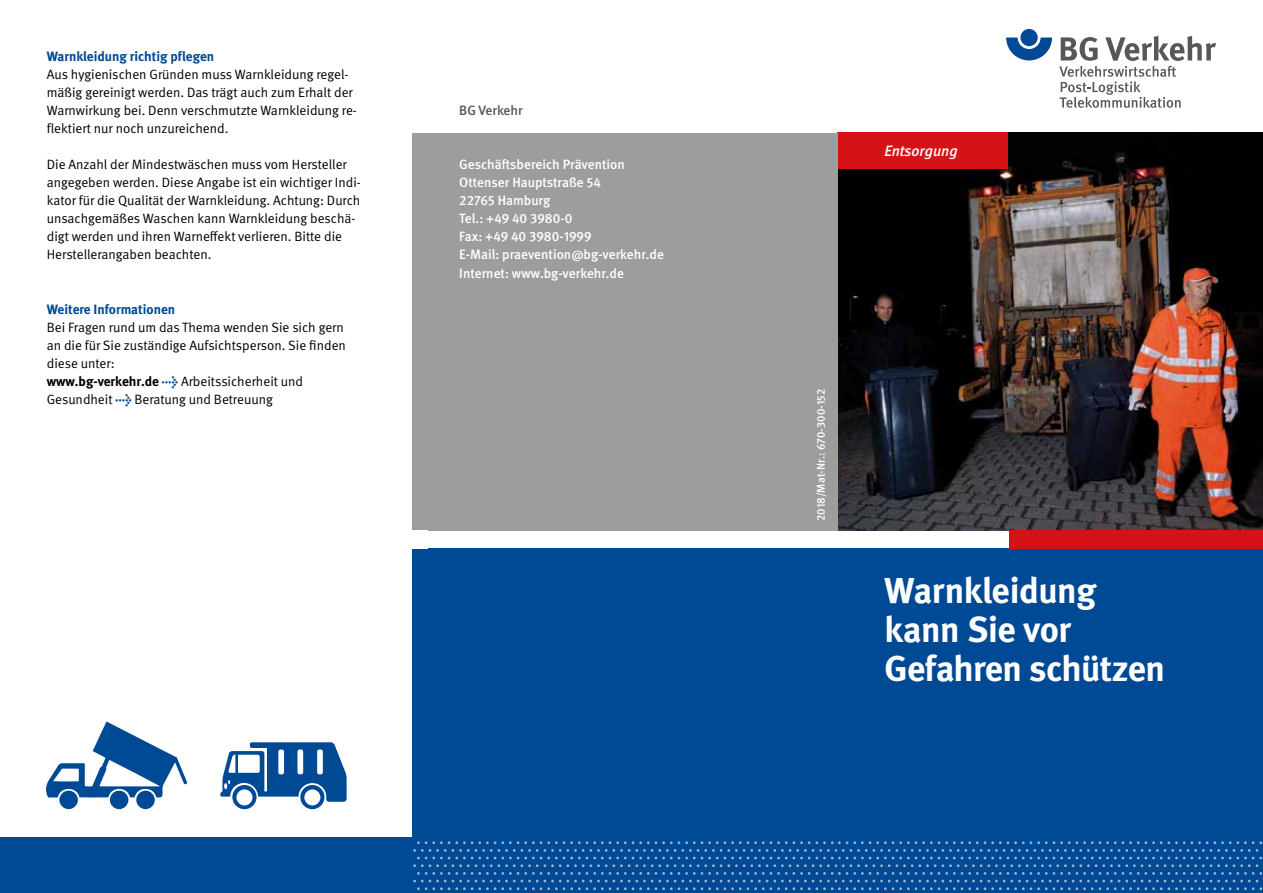
<style>
.page{position:relative;width:1263px;height:893px;background:#fff}
.page>*{position:absolute;margin:0;border:0;box-sizing:border-box;transform-origin:0 0}
.t1{font:700 36px/39px "DGUV Meta";letter-spacing:-.015em;color:#fff}
.t2{font:italic 500 15px "DGUV Meta";color:#fff}
.t3{font:13.5px/18.1px "DGUV Meta";color:#000}
.t4{font:500 13.5px/18.1px "DGUV Meta";color:#fff}
.t5{font:700 13.5px "DGUV Meta";color:#004994}
.t6{font:500 13.5px "DGUV Meta";color:#575756}
.t7{font:500 11.25px "DGUV Meta";letter-spacing:.01em;color:#fff}
.s1{font-weight:700}
.s2{font-weight:700;color:#004994}
</style>
<div class="page">
<div style="left:0;top:837px;width:412px;height:56px;background:#004994"></div>
<img style="left:838px;top:133px;width:425px;height:397px">
<div style="left:838px;top:133px;width:170px;height:36px;background:#d51317"></div>
<div style="left:412px;top:549px;width:426px;height:344px;background:#004994"></div>
<div style="left:838px;top:549px;width:425px;height:344px;background:#004994"></div>
<svg style="left:413px;top:841px;width:849px;height:49px"></svg>
<div style="left:412px;top:133px;width:426px;height:397px;background:#9d9d9c"></div>
<svg style="left:220px;top:742px;width:127px;height:67px"></svg>
<svg style="left:46px;top:722px;width:141px;height:75px"></svg>
<div style="left:59px;top:791px;width:19px;height:18px;background:#004994;border-radius:50%"></div>
<div style="left:110px;top:791px;width:18px;height:18px;background:#004994;border-radius:50%"></div>
<div style="left:136px;top:791px;width:19px;height:18px;background:#004994;border-radius:50%"></div>
<svg style="left:1006px;top:38px;width:46px;height:22px"></svg>
<div style="left:1020px;top:29px;width:18px;height:17px;background:#004994;border-radius:50%"></div>
<svg style="left:1059px;top:36px;width:157px;height:72px"></svg>
<div style="left:1009px;top:530px;width:254px;height:19px;background:#d51317"></div>
<p class="t5" style="left:47px;top:48px;width:169px">Warnkleidung richtig pflegen</p>
<p class="t3" style="left:47px;top:65px;width:312px">Aus hygienischen Gründen muss Warnkleidung regel&shy;mäßig gereinigt werden. Das trägt auch zum Erhalt der Warnwirkung bei. Denn verschmutzte Warnkleidung re&shy;flektiert nur noch unzureichend.</p>
<p class="t3" style="left:47px;top:156px;width:315px">Die Anzahl der Mindestwäschen muss vom Hersteller angegeben werden. Diese Angabe ist ein wichtiger Indi&shy;kator für die Qualität der Warnkleidung. Achtung: Durch unsachgemäßes Waschen kann Warnkleidung beschä&shy;digt werden und ihren Warneffekt verlieren. Bitte die Herstellerangaben beachten.</p>
<p class="t5" style="left:47px;top:301px;width:130px">Weitere Informationen</p>
<p class="t3" style="left:47px;top:318px;width:301px">Bei Fragen rund um das Thema wenden Sie sich gern an die für Sie zuständige Aufsichtsperson. Sie finden diese unter:<br><span class="s1">www.bg-verkehr.de</span> <span class="s2">→</span> Arbeitssicherheit und Gesundheit <span class="s2">→</span> Beratung und Betreuung</p>
<p class="t6" style="left:459px;top:102px;width:65px">BG Verkehr</p>
<p class="t4" style="left:459px;top:156px;width:206px">Geschäftsbereich Prävention<br>Ottenser Hauptstraße 54<br>22765 Hamburg<br>Tel.: +49 40 3980-0<br>Fax: +49 40 3980-1999<br>E-Mail: praevention@bg-verkehr.de<br>Internet: www.bg-verkehr.de</p>
<p class="t2" style="left:884px;top:142px;width:75px">Entsorgung</p>
<p class="t7" style="left:814px;top:521px;width:133px;rotate:-90deg">2018/Mat-Nr.: 670-300-152</p>
<h1 class="t1" style="left:884px;top:572px;width:282px">Warnkleidung kann Sie vor<br>Gefahren schützen</h1>
</div>
